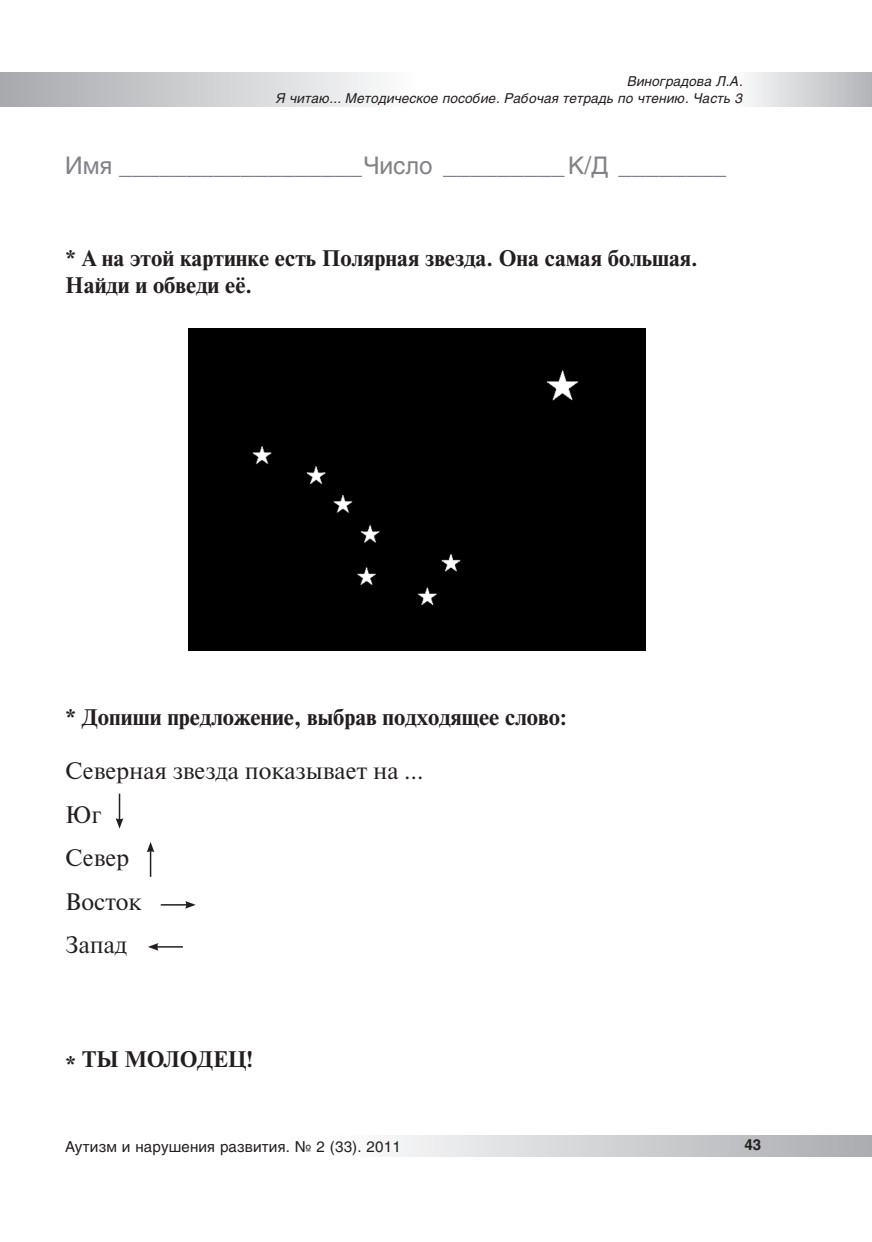
<style>
.page{position:relative;width:872px;height:1242px;background:#fff}
.page>*{position:absolute;margin:0;border:0;box-sizing:border-box;transform-origin:0 0}
.t1{font:24px "Helios";color:#808285}
.t2{font:700 22.5px/27px "Newton C";color:#231f20}
.t3{font:22.5px/43.5px "Newton C";color:#231f20}
.t4{font:15px "Helios";letter-spacing:.01em;color:#231f20}
.t5{font:700 15px "Helios";color:#231f20}
.t6{font:italic 13.5px/16.2px "Helios";letter-spacing:.01em;color:#231f20;text-align:right}
</style>
<div class="page">
<div style="left:332px;top:1135px;width:540px;height:22px;background:linear-gradient(to right,#fdfdfe,#aaacaf)"></div>
<div style="left:0;top:72px;width:417px;height:34px;background:linear-gradient(to right,#a7a8ac,#fcfcfd)"></div>
<div style="left:731px;top:72px;width:141px;height:34px;background:linear-gradient(to right,#fdfdfe,#b2b4b7)"></div>
<div style="left:189px;top:328px;width:456px;height:322px;background:#000"></div>
<svg style="left:116px;top:793px;width:7px;height:35px"></svg>
<svg style="left:147px;top:842px;width:7px;height:35px"></svg>
<svg style="left:161px;top:901px;width:35px;height:7px"></svg>
<svg style="left:148px;top:943px;width:35px;height:7px"></svg>
<p class="t6" style="left:276px;top:73px;width:468px">Виноградова Л.А.<br>Я читаю... Методическое пособие. Рабочая тетрадь по чтению. Часть 3</p>
<p class="t1" style="left:65px;top:151px;width:662px">Имя __________________Число _________К/Д ________</p>
<p class="t2" style="left:65px;top:245px;width:634px">* А на этой картинке есть Полярная звезда. Она самая большая.<br>Найди и обведи её.</p>
<p class="t2" style="left:65px;top:704px;width:503px">* Допиши предложение, выбрав подходящее слово:</p>
<p class="t3" style="left:65px;top:749px;width:360px">Северная звезда показывает на …<br>Юг<br>Север<br>Восток<br>Запад</p>
<p class="t2" style="left:65px;top:1046px;width:189px">* ТЫ МОЛОДЕЦ!</p>
<p class="t4" style="left:65px;top:1137px;width:337px">Аутизм и нарушения развития. № 2 (33). 2011</p>
<p class="t5" style="left:744px;top:1136px;width:18px">43</p>
</div>
